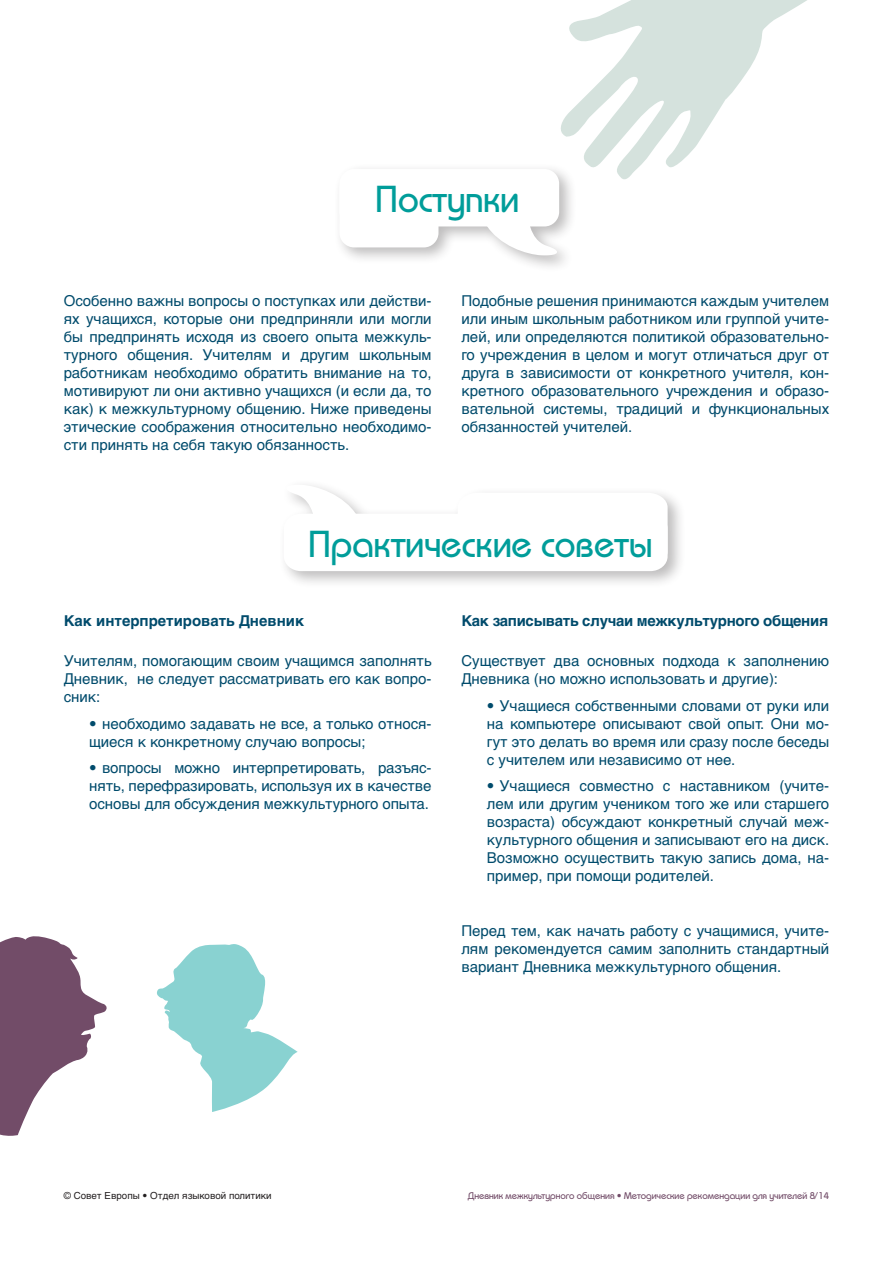
<style>
.page{position:relative;width:893px;height:1263px;background:#fff}
.page>*{position:absolute;margin:0;border:0;box-sizing:border-box;transform-origin:0 0}
.t1{font:500 37.5px "Bauhaus C";color:#009d9a}
.t2{font:15px/18px "Helvetica C";color:#004b6c;text-align:justify}
.t3{font:700 15px "Helvetica C";letter-spacing:-.02em;color:#004b6c}
.t4{font:700 15px "Helvetica C";color:#004b6c}
.t5{font:500 9.75px "Bauhaus C";color:#724c68}
.t6{font:9.75px "Helvetica C";color:#231f20}
</style>
<div class="page">
<svg style="left:561px;top:0;width:246px;height:180px"></svg>
<svg style="left:0;top:936px;width:107px;height:200px"></svg>
<svg style="left:157px;top:944px;width:141px;height:168px"></svg>
<div style="left:334px;top:162px;width:243px;height:110px;background:#231f20;opacity:.3"></div>
<div style="left:339px;top:169px;width:220px;height:57px;background:#fff;border-radius:15px"></div>
<div style="left:339px;top:174px;width:99px;height:73px;background:#fff;border-radius:15px"></div>
<svg style="left:476px;top:219px;width:81px;height:36px"></svg>
<div style="left:278px;top:478px;width:407px;height:110px;background:#231f20;opacity:.3"></div>
<svg style="left:284px;top:485px;width:384px;height:86px"></svg>
<h1 class="t1" style="left:375px;top:178px;width:145px">Поступки</h1>
<p class="t2" style="left:64px;top:292px;width:369px">Особенно важны вопросы о поступках или действи&shy;ях учащихся, которые они предприняли или могли бы предпринять исходя из своего опыта межкуль&shy;турного общения. Учителям и другим школьным работникам необходимо обратить внимание на то, мотивируют ли они активно учащихся (и если да, то как) к межкультурному общению. Ниже приведены этические соображения относительно необходимо&shy;сти принять на себя такую обязанность.</p>
<p class="t2" style="left:461px;top:292px;width:369px">Подобные решения принимаются каждым учителем или иным школьным работником или группой учите&shy;лей, или определяются политикой образовательно&shy;го учреждения в целом и могут отличаться друг от друга в зависимости от конкретного учителя, кон&shy;кретного образовательного учреждения и образо&shy;вательной системы, традиций и функциональных обязанностей учителей.</p>
<h1 class="t1" style="left:308px;top:523px;width:346px">Практические советы</h1>
<p class="t4" style="left:64px;top:612px;width:242px">Как интерпретировать Дневник</p>
<p class="t2" style="left:64px;top:652px;width:369px">Учителям, помогающим своим учащимся заполнять Дневник, не следует рассматривать его как вопро&shy;сник:</p>
<p class="t2" style="left:89px;top:714px;width:344px">• необходимо задавать не все, а только относя&shy;щиеся к конкретному случаю вопросы;</p>
<p class="t2" style="left:89px;top:759px;width:344px">• вопросы можно интерпретировать, разъяс&shy;нять, перефразировать, используя их в качестве основы для обсуждения межкультурного опыта.</p>
<p class="t3" style="left:461px;top:612px;width:368px">Как записывать случаи межкультурного общения</p>
<p class="t2" style="left:461px;top:652px;width:369px">Существует два основных подхода к заполнению<br>Дневника (но можно использовать и другие):</p>
<p class="t2" style="left:487px;top:696px;width:344px">• Учащиеся собственными словами от руки или на компьютере описывают свой опыт. Они мо&shy;гут это делать во время или сразу после беседы с учителем или независимо от нее.</p>
<p class="t2" style="left:487px;top:777px;width:344px">• Учащиеся совместно с наставником (учите&shy;лем или другим учеником того же или старшего возраста) обсуждают конкретный случай меж&shy;культурного общения и записывают его на диск.<br>Возможно осуществить такую запись дома, на&shy;пример, при помощи родителей.</p>
<p class="t2" style="left:461px;top:922px;width:369px">Перед тем, как начать работу с учащимися, учите&shy;лям рекомендуется самим заполнить стандартный вариант Дневника межкультурного общения.</p>
<p class="t6" style="left:64px;top:1190px;width:209px">© Совет Европы • Отдел языковой политики</p>
<p class="t5" style="left:468px;top:1190px;width:363px">Дневник межкультурного общения • Методические рекомендации для учителей 8/14</p>
</div>
